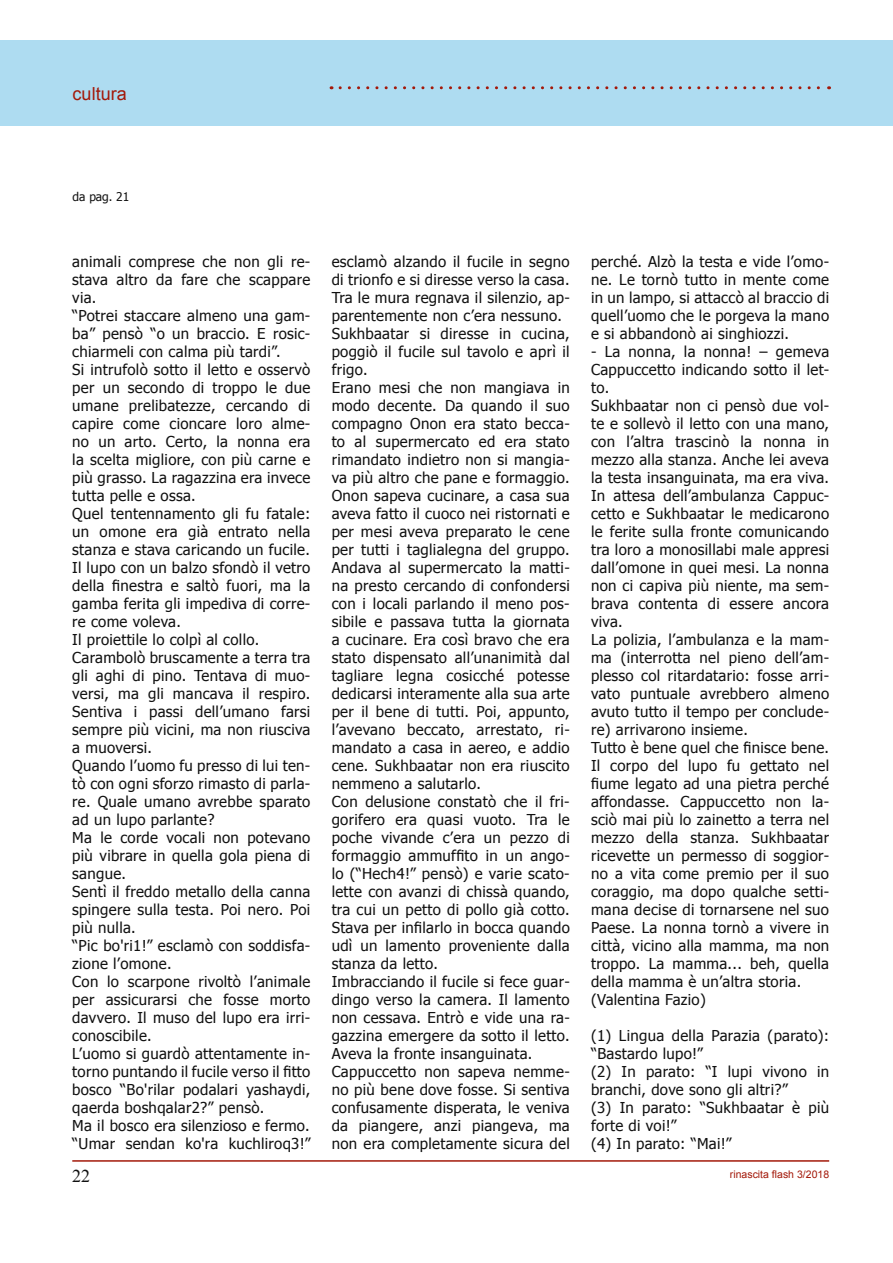
<style>
.page{position:relative;width:893px;height:1263px;background:#fff}
.page>*{position:absolute;margin:0;border:0;box-sizing:border-box;transform-origin:0 0}
.t1{font:18px "Arial";color:#a3190a}
.t2{font:18px "Times New Roman";color:#111}
.t3{font:15px/18px "Tahoma";letter-spacing:.02em;color:#111}
.t4{font:12px "Tahoma";color:#111}
.t5{font:10.5px "Arial";color:#a3190a}
</style>
<div class="page">
<hr style="left:72px;top:1160px;width:757px;height:2px;background:#a3190a">
<div style="left:0;top:40px;width:893px;height:85px;background:#aedcf1"></div>
<svg style="left:340px;top:86px;width:491px;height:3px"></svg>
<p class="t1" style="left:73px;top:82px;width:56px">cultura</p>
<p class="t4" style="left:73px;top:188px;width:58px">da pag. 21</p>
<p class="t3" style="left:72px;top:252px;width:240px">animali comprese che non gli re&shy;stava altro da fare che scappare via.<br>“Potrei staccare almeno una gam&shy;ba” pensò “o un braccio. E rosic&shy;chiarmeli con calma più tardi”.<br>Si intrufolò sotto il letto e osservò per un secondo di troppo le due umane prelibatezze, cercando di capire come cioncare loro alme&shy;no un arto. Certo, la nonna era la scelta migliore, con più carne e più grasso. La ragazzina era invece tutta pelle e ossa.<br>Quel tentennamento gli fu fatale: un omone era già entrato nella stanza e stava caricando un fucile.<br>Il lupo con un balzo sfondò il vetro della finestra e saltò fuori, ma la gamba ferita gli impediva di corre&shy;re come voleva.<br>Il proiettile lo colpì al collo.<br>Carambolò bruscamente a terra tra gli aghi di pino. Tentava di muo&shy;versi, ma gli mancava il respiro.<br>Sentiva i passi dell’umano farsi sempre più vicini, ma non riusciva a muoversi.<br>Quando l’uomo fu presso di lui ten&shy;tò con ogni sforzo rimasto di parla&shy;re. Quale umano avrebbe sparato ad un lupo parlante?<br>Ma le corde vocali non potevano più vibrare in quella gola piena di sangue.<br>Sentì il freddo metallo della canna spingere sulla testa. Poi nero. Poi più nulla.<br>“Pic bo'ri1!” esclamò con soddisfa&shy;zione l’omone.<br>Con lo scarpone rivoltò l’animale per assicurarsi che fosse morto davvero. Il muso del lupo era irri&shy;conoscibile.<br>L’uomo si guardò attentamente in&shy;torno puntando il fucile verso il fitto bosco “Bo'rilar podalari yashaydi, qaerda boshqalar2?” pensò.<br>Ma il bosco era silenzioso e fermo. “Umar sendan ko'ra kuchliroq3!”</p>
<p class="t3" style="left:332px;top:252px;width:240px">esclamò alzando il fucile in segno di trionfo e si diresse verso la casa.<br>Tra le mura regnava il silenzio, ap&shy;parentemente non c’era nessuno.<br>Sukhbaatar si diresse in cucina, poggiò il fucile sul tavolo e aprì il frigo.<br>Erano mesi che non mangiava in modo decente. Da quando il suo compagno Onon era stato becca&shy;to al supermercato ed era stato rimandato indietro non si mangia&shy;va più altro che pane e formaggio.<br>Onon sapeva cucinare, a casa sua aveva fatto il cuoco nei ristornati e per mesi aveva preparato le cene per tutti i taglialegna del gruppo.<br>Andava al supermercato la matti&shy;na presto cercando di confondersi con i locali parlando il meno pos&shy;sibile e passava tutta la giornata a cucinare. Era così bravo che era stato dispensato all’unanimità dal tagliare legna cosicché potesse dedicarsi interamente alla sua arte per il bene di tutti. Poi, appunto, l’avevano beccato, arrestato, ri&shy;mandato a casa in aereo, e addio cene. Sukhbaatar non era riuscito nemmeno a salutarlo.<br>Con delusione constatò che il fri&shy;gorifero era quasi vuoto. Tra le poche vivande c’era un pezzo di formaggio ammuffito in un ango&shy;lo (“Hech4!” pensò) e varie scato&shy;lette con avanzi di chissà quando, tra cui un petto di pollo già cotto.<br>Stava per infilarlo in bocca quando udì un lamento proveniente dalla stanza da letto.<br>Imbracciando il fucile si fece guar&shy;dingo verso la camera. Il lamento non cessava. Entrò e vide una ra&shy;gazzina emergere da sotto il letto.<br>Aveva la fronte insanguinata.<br>Cappuccetto non sapeva nemme&shy;no più bene dove fosse. Si sentiva confusamente disperata, le veniva da piangere, anzi piangeva, ma non era completamente sicura del</p>
<p class="t3" style="left:591px;top:251px;width:240px;text-align:justify">perché. Alzò la testa e vide l’omo&shy;ne. Le tornò tutto in mente come in un lampo, si attaccò al braccio di quell’uomo che le porgeva la mano e si abbandonò ai singhiozzi.</p>
<p class="t3" style="left:591px;top:341px;width:240px">- La nonna, la nonna! – gemeva<br>Cappuccetto indicando sotto il let&shy;to.<br>Sukhbaatar non ci pensò due vol&shy;te e sollevò il letto con una mano, con l’altra trascinò la nonna in mezzo alla stanza. Anche lei aveva la testa insanguinata, ma era viva.<br>In attesa dell’ambulanza Cappuc&shy;cetto e Sukhbaatar le medicarono le ferite sulla fronte comunicando tra loro a monosillabi male appresi dall’omone in quei mesi. La nonna non ci capiva più niente, ma sem&shy;brava contenta di essere ancora viva.<br>La polizia, l’ambulanza e la mam&shy;ma (interrotta nel pieno dell’am&shy;plesso col ritardatario: fosse arri&shy;vato puntuale avrebbero almeno avuto tutto il tempo per conclude&shy;re) arrivarono insieme.<br>Tutto è bene quel che finisce bene.<br>Il corpo del lupo fu gettato nel fiume legato ad una pietra perché affondasse. Cappuccetto non la&shy;sciò mai più lo zainetto a terra nel mezzo della stanza. Sukhbaatar ricevette un permesso di soggior&shy;no a vita come premio per il suo coraggio, ma dopo qualche setti&shy;mana decise di tornarsene nel suo<br>Paese. La nonna tornò a vivere in città, vicino alla mamma, ma non troppo. La mamma... beh, quella della mamma è un’altra storia. (Valentina Fazio)</p>
<p class="t3" style="left:591px;top:1025px;width:240px">(1) Lingua della Parazia (parato): “Bastardo lupo!”<br>(2) In parato: “I lupi vivono in branchi, dove sono gli altri?”<br>(3) In parato: “Sukhbaatar è più forte di voi!”<br>(4) In parato: “Mai!”</p>
<p class="t2" style="left:72px;top:1164px;width:19px">22</p>
<p class="t5" style="left:730px;top:1167px;width:101px">rinascita flash 3/2018</p>
</div>
